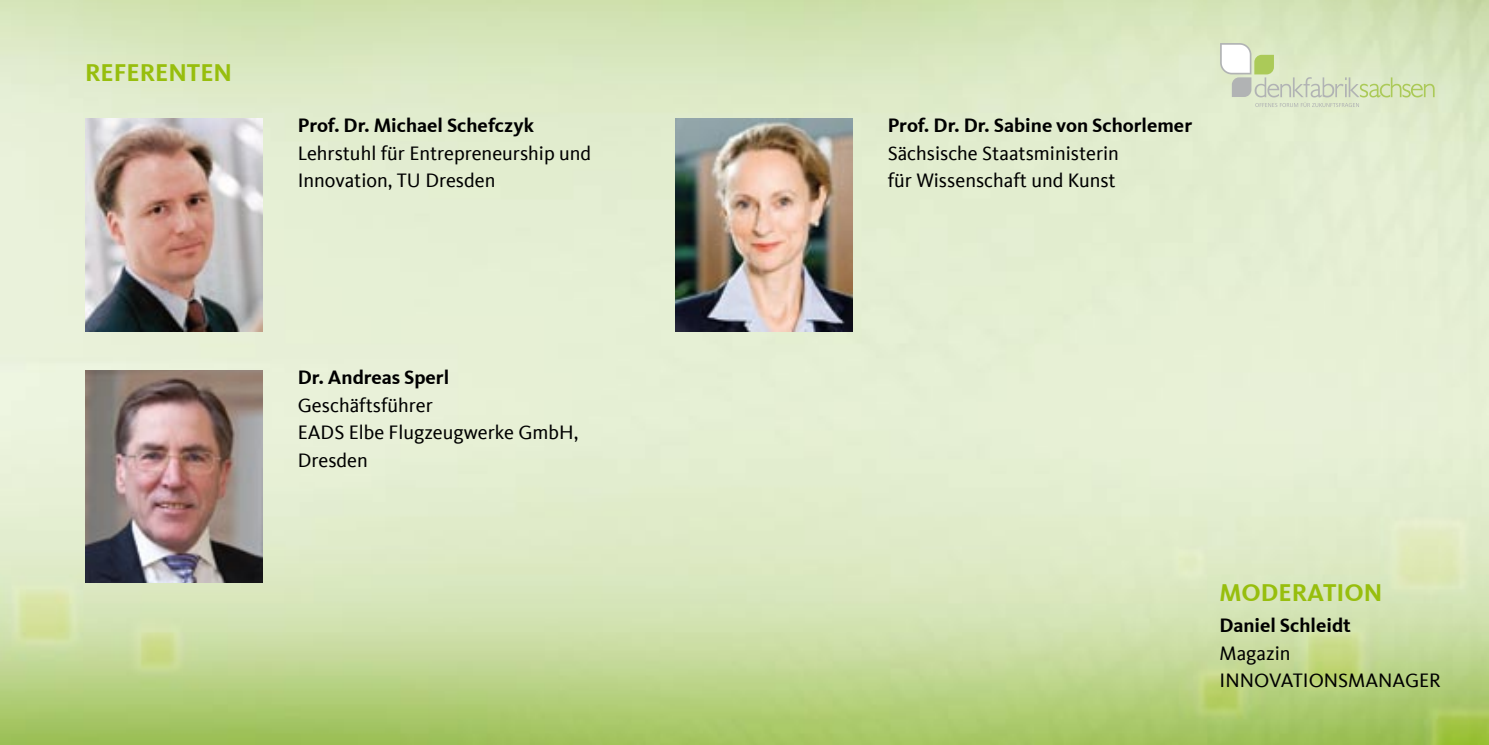
<style>
.page{position:relative;width:1489px;height:745px;background:#fff}
.page>*{position:absolute;margin:0;border:0;box-sizing:border-box;transform-origin:0 0}
.t1{font:700 25px "CDU Kievit Tab";color:#97be0d}
.t2{font:20px/27.5px "CDU Kievit Tab";color:#000}
.t3{font:700 20px "CDU Kievit Tab";color:#000}
</style>
<div class="page">
<img style="left:0;top:0;width:1488px;height:744px">
<svg style="left:1219px;top:43px;width:215px;height:64px;background:#d7e3c2"></svg>
<img style="left:85px;top:118px;width:177px;height:213px">
<img style="left:675px;top:118px;width:177px;height:213px">
<img style="left:85px;top:370px;width:177px;height:212px">
<p class="t1" style="left:85px;top:58px;width:148px">REFERENTEN</p>
<p class="t3" style="left:298px;top:114px;width:238px">Prof. Dr. Michael Schefczyk</p>
<p class="t2" style="left:298px;top:140px;width:295px">Lehrstuhl für Entrepreneurship und<br>Innovation, TU Dresden</p>
<p class="t3" style="left:298px;top:365px;width:153px">Dr. Andreas Sperl</p>
<p class="t2" style="left:298px;top:391px;width:282px">Geschäftsführer<br>EADS Elbe Flugzeugwerke GmbH,<br>Dresden</p>
<p class="t3" style="left:887px;top:114px;width:306px">Prof. Dr. Dr. Sabine von Schorlemer</p>
<p class="t2" style="left:887px;top:140px;width:233px">Sächsische Staatsministerin für Wissenschaft und Kunst</p>
<p class="t1" style="left:1219px;top:577px;width:164px">MODERATION</p>
<p class="t3" style="left:1219px;top:613px;width:133px">Daniel Schleidt</p>
<p class="t2" style="left:1219px;top:638px;width:223px">Magazin<br>INNOVATIONSMANAGER</p>
</div>
